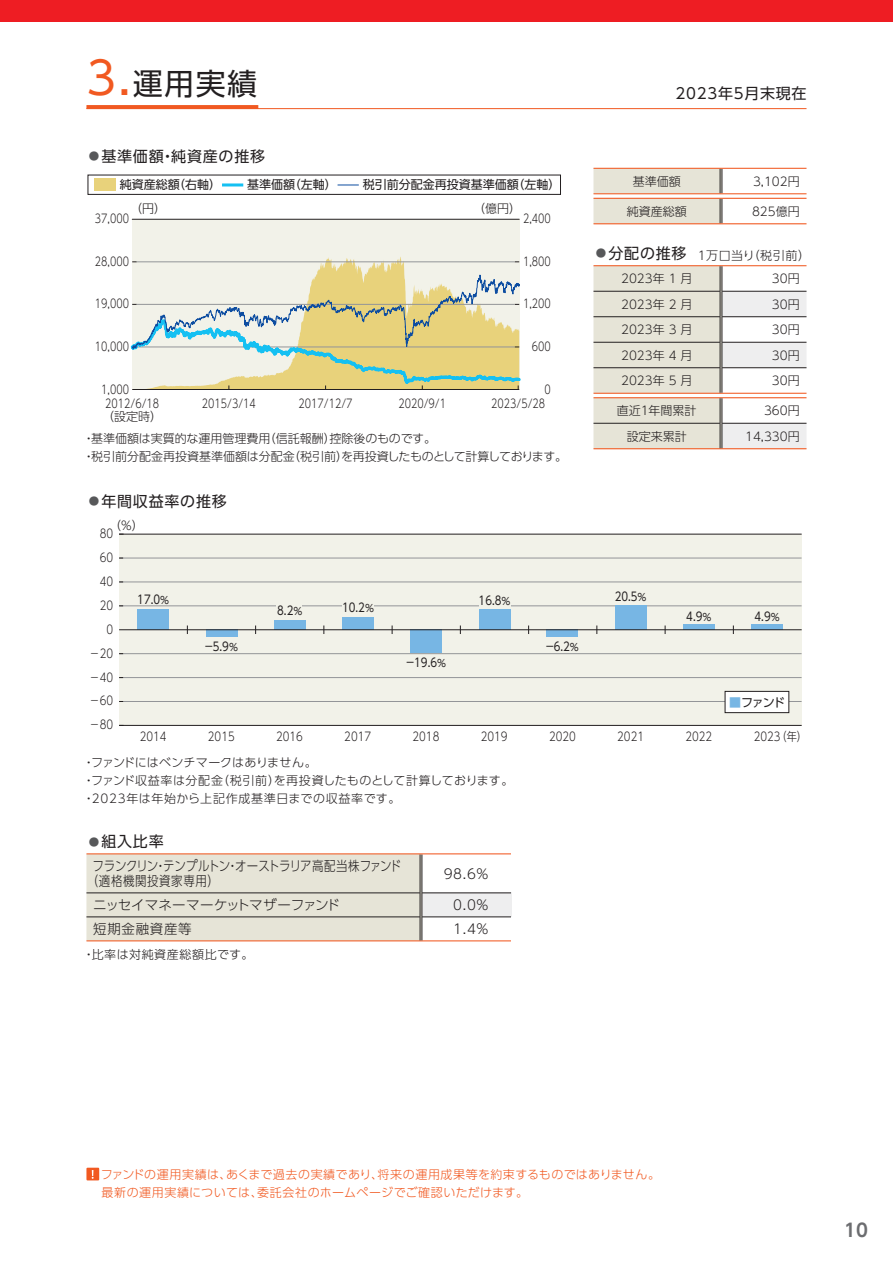
<style>
.page{position:relative;width:893px;height:1263px;background:#fff}
.page>*{position:absolute;margin:0;border:0;box-sizing:border-box;transform-origin:0 0}
.t1{font:30px "UD Shin Go Pro";color:#231f20}
.t2{font:700 18px "UD Shin Go Pro De";color:#6c6d70}
.t3{font:15px "UD Shin Go Pro";letter-spacing:.05em;color:#231f20}
.t4{font:300 13.5px/15px "UD Shin Go Pro";letter-spacing:.015em;color:#231f20;scale:.85 1}
.t5{font:300 13.5px "UD Shin Go Pro";letter-spacing:-.005em;color:#231f20}
.t6{font:300 13.5px "UD Shin Go Pro";letter-spacing:.015em;color:#231f20}
.t7{font:300 13.5px "UD Shin Go Pro";letter-spacing:.05em;color:#231f20}
.t8{font:300 12px/22px "UD Shin Go Pro";color:#231f20}
.t9{font:300 12px "UD Shin Go Pro";color:#231f20;scale:.8 1}
.t10{font:300 12px/18px "UD Shin Go Pro";letter-spacing:.04em;color:#231f20}
.t11{font:300 12px/18.8px "UD Shin Go Pro";letter-spacing:.03em;color:#f15921}
.t12{font:300 12px "UD Shin Go Pro";color:#231f20;scale:.85 1}
.t13{font:12px "UD Shin Go Pro";color:#231f20;scale:.85 1}
.t14{font:12px "UD Shin Go Pro";color:#231f20}
.t15{font:300 12px "UD Shin Go Pro";letter-spacing:.05em;color:#231f20}
.s1{font-size:45px;color:#f15921}
.s2{font-size:10.5px;color:#57585a}
.s3{font-size:10.2px}
.s4{font-weight:400;font-size:15px}
.s5{color:#77b6e4}
</style>
<div class="page">
<div style="left:0;top:0;width:893px;height:21px;background:#ee1d23"></div>
<hr style="left:86px;top:108px;width:720px;height:1px;background:#f15921">
<svg style="left:86px;top:105px;width:172px;height:4px"></svg>
<div style="left:132px;top:219px;width:387px;height:170px;background:#f2f2e9"></div>
<hr style="left:132px;top:219px;width:387px;height:1px;background:#231f20">
<svg style="left:131px;top:247px;width:389px;height:143px"></svg>
<div style="left:88px;top:175px;width:473px;height:20px;border:1px solid #231f20"></div>
<div style="left:94px;top:178px;width:22px;height:13px;background:#e8d27b"></div>
<svg style="left:338px;top:185px;width:21px;height:1px"></svg>
<hr style="left:222px;top:183px;width:21px;height:3px;background:#15c0f2">
<svg style="left:593px;top:169px;width:213px;height:54px"></svg>
<hr style="left:593px;top:168px;width:128px;height:1px;background:#f15921">
<hr style="left:721px;top:168px;width:85px;height:1px;background:#f15921">
<hr style="left:593px;top:193px;width:128px;height:1px;background:#f15921">
<hr style="left:721px;top:193px;width:85px;height:1px;background:#f15921">
<hr style="left:593px;top:198px;width:128px;height:1px;background:#f15921">
<hr style="left:721px;top:198px;width:85px;height:1px;background:#f15921">
<hr style="left:593px;top:223px;width:128px;height:1px;background:#f15921">
<hr style="left:721px;top:223px;width:85px;height:1px;background:#f15921">
<div style="left:86px;top:1168px;width:13px;height:12px;background:#f15921"></div>
<svg style="left:92px;top:1170px;width:2px;height:9px"></svg>
<div style="left:119px;top:534px;width:683px;height:191px;background:#f2f2e9"></div>
<hr style="left:119px;top:725px;width:683px;height:1px;background:#231f20">
<hr style="left:119px;top:534px;width:683px;height:1px;background:#231f20">
<hr style="left:119px;top:558px;width:683px;height:1px;background:#939598">
<hr style="left:119px;top:606px;width:683px;height:1px;background:#939598">
<hr style="left:119px;top:677px;width:683px;height:1px;background:#939598">
<hr style="left:119px;top:701px;width:683px;height:1px;background:#939598">
<hr style="left:119px;top:582px;width:683px;height:1px;background:#939598">
<hr style="left:119px;top:653px;width:683px;height:1px;background:#939598">
<div style="left:411px;top:630px;width:31px;height:23px;background:#77b6e4"></div>
<div style="left:479px;top:610px;width:31px;height:20px;background:#77b6e4"></div>
<div style="left:547px;top:630px;width:31px;height:7px;background:#77b6e4"></div>
<div style="left:615px;top:605px;width:31px;height:25px;background:#77b6e4"></div>
<div style="left:751px;top:624px;width:32px;height:6px;background:#77b6e4"></div>
<div style="left:683px;top:624px;width:32px;height:6px;background:#77b6e4"></div>
<div style="left:342px;top:617px;width:32px;height:13px;background:#77b6e4"></div>
<div style="left:274px;top:620px;width:31px;height:10px;background:#77b6e4"></div>
<div style="left:206px;top:630px;width:31px;height:7px;background:#77b6e4"></div>
<div style="left:138px;top:609px;width:31px;height:21px;background:#77b6e4"></div>
<hr style="left:119px;top:629px;width:683px;height:1px;background:#231f20">
<div style="left:479px;top:603px;width:31px;height:6px;background:#f2f2e9"></div>
<div style="left:342px;top:603px;width:32px;height:9px;background:#f2f2e9"></div>
<div style="left:277px;top:603px;width:25px;height:9px;background:#f2f2e9"></div>
<div style="left:725px;top:691px;width:64px;height:22px;background:#fff"></div>
<div style="left:725px;top:691px;width:64px;height:22px;border:1px solid #231f20"></div>
<hr style="left:593px;top:265px;width:128px;height:1px;background:#f15921">
<hr style="left:721px;top:265px;width:85px;height:1px;background:#f15921">
<svg style="left:593px;top:266px;width:213px;height:183px"></svg>
<svg style="left:86px;top:854px;width:425px;height:87px;background:#e4e1d6"></svg>
<hr style="left:86px;top:853px;width:335px;height:1px;background:#f15921">
<hr style="left:421px;top:853px;width:90px;height:1px;background:#f15921">
<h1 class="t1" style="left:86px;top:59px;width:172px"><span class="s1">3.</span>運用実績</h1>
<p class="t3" style="left:676px;top:81px;width:132px">2023年5月末現在</p>
<p class="t3" style="left:89px;top:144px;width:178px"><span class="s2">●</span> 基準価額・純資産の推移</p>
<p class="t14" style="left:120px;top:175px;width:103px">純資産総額（右軸）</p>
<p class="t14" style="left:247px;top:175px;width:91px">基準価額（左軸）</p>
<p class="t14" style="left:363px;top:175px;width:199px">税引前分配金再投資基準価額（左軸）</p>
<p class="t9" style="left:95px;top:209px;width:44px">37,000</p>
<p class="t8" style="left:130px;top:197px;width:37px">（円）</p>
<p class="t8" style="left:473px;top:197px;width:49px">（億円）</p>
<p class="t9" style="left:523px;top:209px;width:36px">2,400</p>
<p class="t9" style="left:95px;top:252px;width:44px">28,000</p>
<p class="t9" style="left:523px;top:252px;width:36px">1,800</p>
<p class="t9" style="left:95px;top:294px;width:44px">19,000</p>
<p class="t9" style="left:523px;top:294px;width:36px">1,200</p>
<p class="t9" style="left:95px;top:337px;width:44px">10,000</p>
<p class="t9" style="left:101px;top:379px;width:36px">1,000</p>
<p class="t9" style="left:532px;top:337px;width:25px">600</p>
<p class="t9" style="left:545px;top:379px;width:9px">0</p>
<p class="t9" style="left:105px;top:394px;width:69px">2012/6/18</p>
<p class="t9" style="left:202px;top:394px;width:69px">2015/3/14</p>
<p class="t9" style="left:299px;top:394px;width:69px">2017/12/7</p>
<p class="t9" style="left:398px;top:394px;width:61px">2020/9/1</p>
<p class="t9" style="left:491px;top:394px;width:69px">2023/5/28</p>
<p class="t8" style="left:83px;top:404px;width:355px;text-indent:19px">（設定時）<br>・基準価額は実質的な運用管理費用（信託報酬）控除後のものです。</p>
<p class="t8" style="left:83px;top:445px;width:486px">・税引前分配金再投資基準価額は分配金（税引前）を再投資したものとして計算しております。</p>
<p class="t3" style="left:89px;top:489px;width:140px"><span class="s2">●</span> 年間収益率の推移</p>
<p class="t8" style="left:100px;top:520px;width:45px;line-height:8.4px;text-indent:9px">（%）<br>80</p>
<p class="t12" style="left:100px;top:548px;width:17px">60</p>
<p class="t12" style="left:100px;top:572px;width:17px">40</p>
<p class="t12" style="left:100px;top:596px;width:17px">20</p>
<p class="t12" style="left:107px;top:619px;width:9px">0</p>
<p class="t12" style="left:90px;top:643px;width:29px">－20</p>
<p class="t12" style="left:90px;top:667px;width:29px">－40</p>
<p class="t12" style="left:90px;top:691px;width:29px">－60</p>
<p class="t13" style="left:137px;top:590px;width:39px">17.0<span class="s3">%</span></p>
<p class="t13" style="left:204px;top:637px;width:42px">－5.9<span class="s3">%</span></p>
<p class="t13" style="left:277px;top:601px;width:31px">8.2<span class="s3">%</span></p>
<p class="t13" style="left:342px;top:598px;width:39px">10.2<span class="s3">%</span></p>
<p class="t13" style="left:405px;top:653px;width:50px">－19.6<span class="s3">%</span></p>
<p class="t13" style="left:479px;top:591px;width:39px">16.8<span class="s3">%</span></p>
<p class="t13" style="left:545px;top:637px;width:42px">－6.2<span class="s3">%</span></p>
<p class="t8" style="left:633px;top:170px;width:49px">基準価額</p>
<p class="t8" style="left:753px;top:170px;width:48px">3,102円</p>
<p class="t8" style="left:627px;top:200px;width:61px">純資産総額</p>
<p class="t8" style="left:752px;top:200px;width:49px">825億円</p>
<p class="t8" style="left:621px;top:243px;width:190px;line-height:23.5px;text-indent:-25px"><sup>●</sup> <span class="s4">分配の推移</span> １万口当り（税引前）<br>2023年 1 月</p>
<p class="t8" style="left:772px;top:267px;width:29px">30円</p>
<p class="t8" style="left:621px;top:293px;width:73px">2023年 2 月</p>
<p class="t8" style="left:772px;top:293px;width:29px">30円</p>
<p class="t8" style="left:621px;top:318px;width:73px">2023年 3 月</p>
<p class="t8" style="left:772px;top:318px;width:29px">30円</p>
<p class="t8" style="left:621px;top:344px;width:73px">2023年 4 月</p>
<p class="t8" style="left:772px;top:344px;width:29px">30円</p>
<p class="t8" style="left:621px;top:369px;width:73px">2023年 5 月</p>
<p class="t8" style="left:772px;top:369px;width:29px">30円</p>
<p class="t8" style="left:617px;top:399px;width:81px">直近１年間累計</p>
<p class="t8" style="left:764px;top:399px;width:37px">360円</p>
<p class="t8" style="left:627px;top:425px;width:61px">設定来累計</p>
<p class="t8" style="left:745px;top:425px;width:56px">14,330円</p>
<p class="t13" style="left:615px;top:586px;width:39px">20.5<span class="s3">%</span></p>
<p class="t13" style="left:686px;top:606px;width:31px">4.9<span class="s3">%</span></p>
<p class="t13" style="left:754px;top:606px;width:31px">4.9<span class="s3">%</span></p>
<p class="t14" style="left:729px;top:692px;width:58px"><span class="s5">■</span>ファンド</p>
<p class="t12" style="left:90px;top:715px;width:29px">－80</p>
<p class="t12" style="left:140px;top:726px;width:33px">2014</p>
<p class="t12" style="left:208px;top:726px;width:33px">2015</p>
<p class="t12" style="left:276px;top:726px;width:33px">2016</p>
<p class="t12" style="left:344px;top:726px;width:33px">2017</p>
<p class="t12" style="left:412px;top:726px;width:33px">2018</p>
<p class="t12" style="left:481px;top:726px;width:33px">2019</p>
<p class="t12" style="left:549px;top:726px;width:33px">2020</p>
<p class="t12" style="left:617px;top:726px;width:33px">2021</p>
<p class="t12" style="left:754px;top:726px;width:64px">2023（年）</p>
<p class="t12" style="left:685px;top:726px;width:33px">2022</p>
<p class="t10" style="left:83px;top:753px;width:432px">・ファンドにはベンチマークはありません。<br>・ファンド収益率は分配金（税引前）を再投資したものとして計算しております。・2023年は年始から上記作成基準日までの収益率です。</p>
<p class="t3" style="left:89px;top:829px;width:76px"><span class="s2">●</span> 組入比率</p>
<p class="t4" style="left:87px;top:858px;width:371px;text-indent:6px">フランクリン・テンプルトン・オーストラリア高配当株ファンド（適格機関投資家専用）</p>
<p class="t6" style="left:444px;top:862px;width:46px">98.6%</p>
<p class="t5" style="left:93px;top:894px;width:248px">ニッセイマネーマーケットマザーファンド</p>
<p class="t6" style="left:453px;top:894px;width:37px">0.0%</p>
<p class="t7" style="left:93px;top:918px;width:100px">短期金融資産等</p>
<p class="t6" style="left:453px;top:918px;width:37px">1.4%</p>
<p class="t15" style="left:83px;top:944px;width:172px">・比率は対純資産総額比です。</p>
<p class="t11" style="left:101px;top:1164px;width:561px">ファンドの運用実績は、あくまで過去の実績であり、将来の運用成果等を約束するものではありません。最新の運用実績については、委託会社のホームページでご確認いただけます。</p>
<h2 class="t2" style="left:844px;top:1215px;width:25px">10</h2>
</div>
